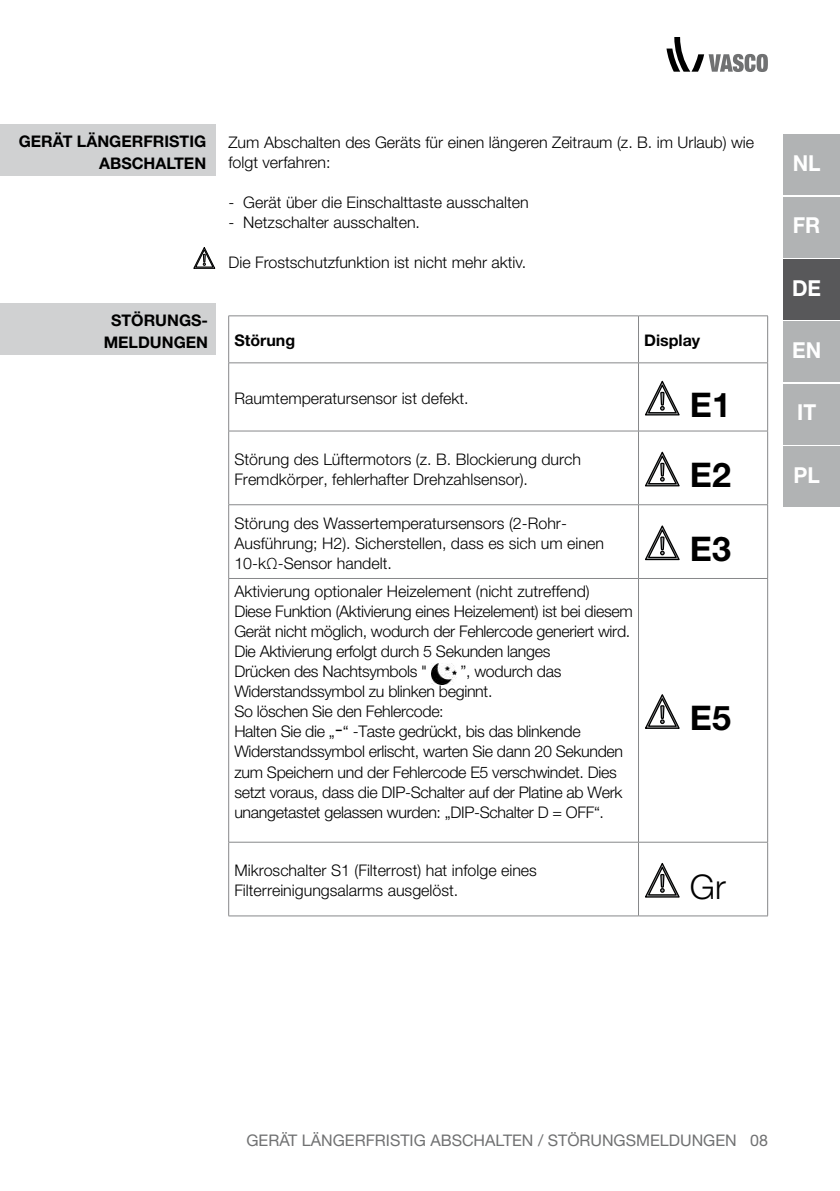
<style>
.page{position:relative;width:840px;height:1191px;background:#fff}
.page>*{position:absolute;margin:0;border:0;box-sizing:border-box;transform-origin:0 0}
.t1{font:700 34px "Helvetica Neue LT Std";color:#000}
.t2{font:300 34px "Helvetica Neue LT Std";color:#000}
.t3{font:700 22px "Helvetica Neue LT Std";color:#fff;scale:.95 1}
.t4{font:300 16px/20px "Helvetica Neue LTW1 G";letter-spacing:-.02em;color:#000}
.t5{font:300 16px/20px "Helvetica Neue LT Std";color:#000}
.t6{font:700 16px/22px "Helvetica Neue LT Std";color:#000;text-align:right}
.t7{font:16px "Helvetica Neue LT Std";color:#707172}
.s1{font-size:24px}
</style>
<div class="page">
<svg style="left:666px;top:37px;width:101px;height:35px"></svg>
<div style="left:783px;top:135px;width:56px;height:60px;background:#b1b3b4"></div>
<div style="left:783px;top:197px;width:56px;height:60px;background:#b1b3b4"></div>
<div style="left:783px;top:259px;width:56px;height:60px;background:#58585a"></div>
<div style="left:783px;top:322px;width:56px;height:60px;background:#b1b3b4"></div>
<div style="left:783px;top:384px;width:56px;height:60px;background:#b1b3b4"></div>
<div style="left:783px;top:446px;width:56px;height:60px;background:#b1b3b4"></div>
<div style="left:0;top:125px;width:215px;height:51px;background:#d0d1d2"></div>
<div style="left:0;top:303px;width:216px;height:51px;background:#d0d1d2"></div>
<hr style="left:228px;top:315px;width:410px;height:1px;background:#87888a">
<hr style="left:228px;top:316px;width:1px;height:46px;background:#87888a">
<hr style="left:638px;top:315px;width:129px;height:1px;background:#87888a">
<hr style="left:637px;top:316px;width:1px;height:46px;background:#87888a">
<hr style="left:766px;top:316px;width:1px;height:46px;background:#87888a">
<hr style="left:228px;top:362px;width:410px;height:1px;background:#87888a">
<hr style="left:228px;top:363px;width:1px;height:68px;background:#87888a">
<hr style="left:638px;top:362px;width:129px;height:1px;background:#87888a">
<hr style="left:637px;top:363px;width:1px;height:68px;background:#87888a">
<hr style="left:766px;top:363px;width:1px;height:68px;background:#87888a">
<hr style="left:228px;top:431px;width:410px;height:1px;background:#87888a">
<hr style="left:228px;top:431px;width:1px;height:73px;background:#87888a">
<hr style="left:638px;top:431px;width:129px;height:1px;background:#87888a">
<hr style="left:637px;top:431px;width:1px;height:73px;background:#87888a">
<hr style="left:766px;top:431px;width:1px;height:73px;background:#87888a">
<hr style="left:228px;top:504px;width:410px;height:1px;background:#87888a">
<hr style="left:228px;top:505px;width:1px;height:73px;background:#87888a">
<hr style="left:638px;top:504px;width:129px;height:1px;background:#87888a">
<hr style="left:637px;top:505px;width:1px;height:73px;background:#87888a">
<hr style="left:766px;top:505px;width:1px;height:73px;background:#87888a">
<hr style="left:228px;top:578px;width:410px;height:1px;background:#87888a">
<hr style="left:228px;top:579px;width:1px;height:263px;background:#87888a">
<hr style="left:638px;top:578px;width:129px;height:1px;background:#87888a">
<hr style="left:637px;top:579px;width:1px;height:263px;background:#87888a">
<hr style="left:766px;top:579px;width:1px;height:263px;background:#87888a">
<hr style="left:228px;top:842px;width:410px;height:1px;background:#87888a">
<hr style="left:228px;top:842px;width:1px;height:73px;background:#87888a">
<hr style="left:638px;top:842px;width:129px;height:1px;background:#87888a">
<hr style="left:637px;top:842px;width:1px;height:73px;background:#87888a">
<hr style="left:766px;top:842px;width:1px;height:73px;background:#87888a">
<hr style="left:228px;top:915px;width:410px;height:1px;background:#87888a">
<hr style="left:638px;top:915px;width:129px;height:1px;background:#87888a">
<svg style="left:645px;top:380px;width:35px;height:36px"></svg>
<svg style="left:645px;top:451px;width:35px;height:36px"></svg>
<svg style="left:645px;top:525px;width:35px;height:36px"></svg>
<img style="left:431px;top:663px;width:25px;height:21px">
<svg style="left:645px;top:694px;width:35px;height:35px"></svg>
<svg style="left:645px;top:863px;width:35px;height:35px"></svg>
<svg style="left:193px;top:247px;width:22px;height:22px"></svg>
<p class="t6" style="left:19px;top:130px;width:189px">GERÄT LÄNGERFRISTIG<br>ABSCHALTEN</p>
<p class="t6" style="left:104px;top:309px;width:106px;text-align:center">STÖRUNGS-<br>MELDUNGEN</p>
<p class="t5" style="left:228px;top:131px;width:527px">Zum Abschalten des Geräts für einen längeren Zeitraum (z. B. im Urlaub) wie folgt verfahren:</p>
<p class="t5" style="left:228px;top:191px;width:301px">- Gerät über die Einschalttaste ausschalten</p>
<p class="t5" style="left:228px;top:211px;width:193px">- Netzschalter ausschalten.</p>
<p class="t5" style="left:228px;top:251px;width:299px">Die Frostschutzfunktion ist nicht mehr aktiv.</p>
<p class="t6" style="left:234px;top:329px;width:62px">Störung</p>
<p class="t6" style="left:643px;top:329px;width:57px">Display</p>
<p class="t5" style="left:234px;top:388px;width:236px">Raumtemperatursensor ist defekt.</p>
<h1 class="t1" style="left:689px;top:383px;width:42px">E1</h1>
<p class="t5" style="left:234px;top:449px;width:348px">Störung des Lüftermotors (z. B. Blockierung durch<br>Fremdkörper, fehlerhafter Drehzahlsensor).</p>
<h1 class="t1" style="left:689px;top:454px;width:42px">E2</h1>
<p class="t5" style="left:234px;top:513px;width:371px">Störung des Wassertemperatursensors (2-Rohr-<br>Ausführung; H2). Sicherstellen, dass es sich um einen<br>10-kΩ-Sensor handelt.</p>
<h1 class="t1" style="left:689px;top:528px;width:42px">E3</h1>
<p class="t4" style="left:234px;top:581px;width:399px">Aktivierung optionaler Heizelement (nicht zutreffend)<br>Diese Funktion (Aktivierung eines Heizelement) ist bei diesem Gerät nicht möglich, wodurch der Fehlercode generiert wird.<br>Die Aktivierung erfolgt durch 5 Sekunden langes<br>Drücken des Nachtsymbols "</p>
<p class="t4" style="left:234px;top:661px;width:390px;text-indent:226px">”, wodurch das Widerstandssymbol zu blinken beginnt.<br>So löschen Sie den Fehlercode:<br>Halten Sie die „<span class="s1">-</span>“ -Taste gedrückt, bis das blinkende Widerstandssymbol erlischt, warten Sie dann 20 Sekunden zum Speichern und der Fehlercode E5 verschwindet. Dies setzt voraus, dass die DIP-Schalter auf der Platine ab Werk unangetastet gelassen wurden: „DIP-Schalter D = OFF“.</p>
<h1 class="t1" style="left:689px;top:696px;width:42px">E5</h1>
<p class="t5" style="left:234px;top:860px;width:304px">Mikroschalter S1 (Filterrost) hat infolge eines<br>Filterreinigungsalarms ausgelöst.</p>
<h1 class="t2" style="left:689px;top:865px;width:37px">Gr</h1>
<h2 class="t3" style="left:792px;top:149px;width:31px">NL</h2>
<h2 class="t3" style="left:792px;top:212px;width:30px">FR</h2>
<h2 class="t3" style="left:791px;top:274px;width:32px">DE</h2>
<h2 class="t3" style="left:791px;top:337px;width:32px">EN</h2>
<h2 class="t3" style="left:796px;top:399px;width:21px">IT</h2>
<h2 class="t3" style="left:793px;top:461px;width:29px">PL</h2>
<p class="t7" style="left:246px;top:1130px;width:522px">GERÄT LÄNGERFRISTIG ABSCHALTEN / STÖRUNGSMELDUNGEN 08</p>
</div>
